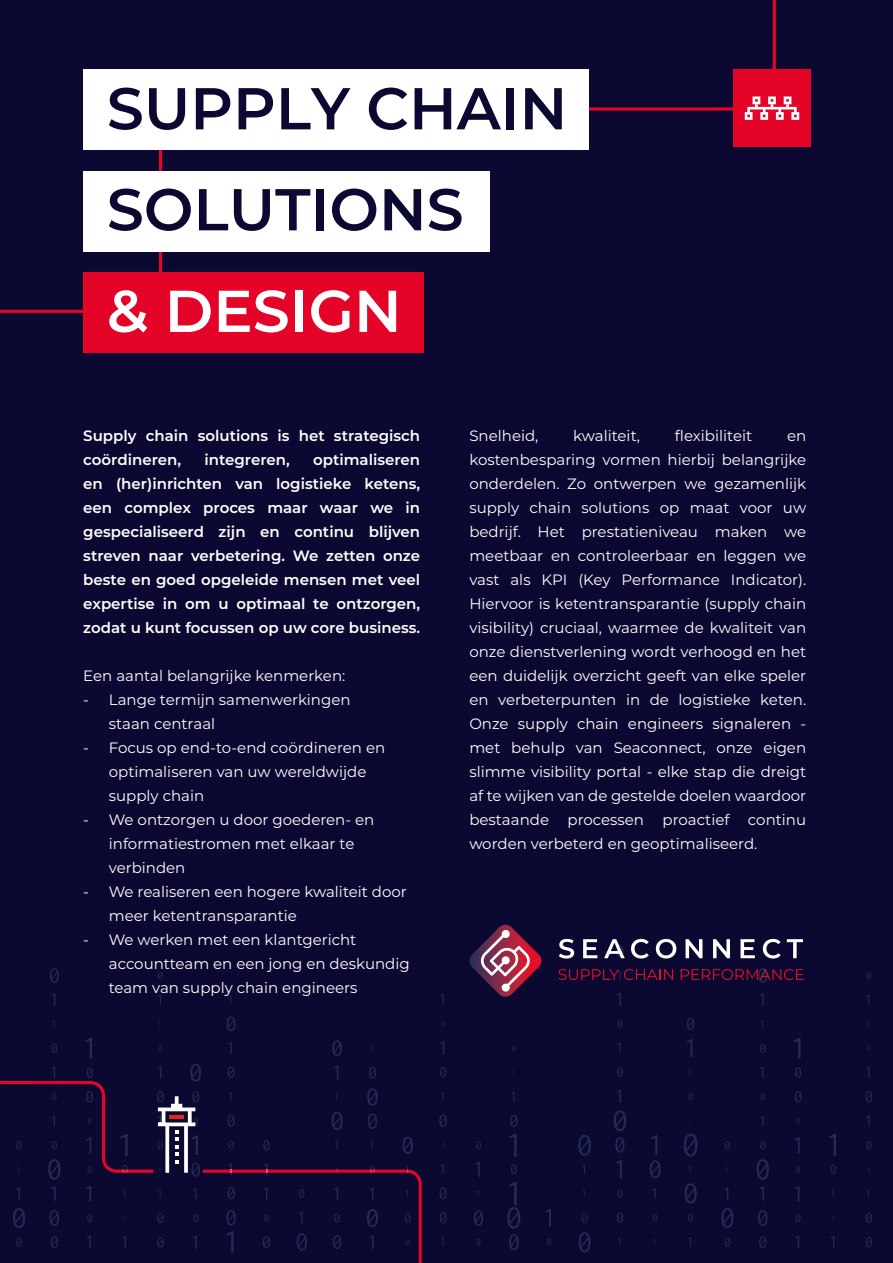
<style>
.page{position:relative;width:893px;height:1263px;background:#0b0931}
.page>*{position:absolute;margin:0;border:0;box-sizing:border-box;transform-origin:0 0}
.t1{font:600 58.8px/100.9px "Montserrat";color:#0b0931}
.t2{font:600 58.8px "Montserrat";color:#fff}
.t3{font:15px/24px "Montserrat";color:#fff}
.t4{font:600 15px/24px "Montserrat";color:#fff}
.t5{font:15px "Montserrat";color:#fdfeff}
.t6{font:15px "Montserrat";color:#f8fcfe}
</style>
<div class="page">
<div style="left:83px;top:69px;width:506px;height:81px;background:#fff"></div>
<div style="left:83px;top:171px;width:406px;height:81px;background:#fff"></div>
<div style="left:83px;top:272px;width:341px;height:81px;background:#e40428"></div>
<svg style="left:733px;top:69px;width:78px;height:78px;background:#e61a3b"></svg>
<svg style="left:582px;top:1165px;width:3px;height:9px"></svg>
<svg style="left:581px;top:1213px;width:7px;height:10px"></svg>
<svg style="left:545px;top:1209px;width:6px;height:17px"></svg>
<svg style="left:547px;top:1238px;width:4px;height:7px"></svg>
<svg style="left:653px;top:1214px;width:4px;height:7px"></svg>
<svg style="left:50px;top:968px;width:9px;height:15px"></svg>
<svg style="left:158px;top:995px;width:3px;height:10px"></svg>
<svg style="left:227px;top:1016px;width:9px;height:15px"></svg>
<svg style="left:440px;top:994px;width:4px;height:11px"></svg>
<svg style="left:615px;top:1137px;width:9px;height:15px"></svg>
<svg style="left:617px;top:1189px;width:5px;height:8px"></svg>
<svg style="left:617px;top:1213px;width:6px;height:10px"></svg>
<svg style="left:688px;top:1093px;width:5px;height:7px"></svg>
<svg style="left:684px;top:1133px;width:14px;height:23px"></svg>
<svg style="left:684px;top:1183px;width:13px;height:20px"></svg>
<svg style="left:688px;top:1214px;width:5px;height:8px"></svg>
<svg style="left:578px;top:1135px;width:13px;height:21px"></svg>
<svg style="left:579px;top:1232px;width:12px;height:20px"></svg>
<svg style="left:650px;top:1135px;width:11px;height:43px"></svg>
<svg style="left:653px;top:1188px;width:3px;height:10px"></svg>
<svg style="left:51px;top:993px;width:4px;height:13px"></svg>
<svg style="left:158px;top:972px;width:5px;height:7px"></svg>
<svg style="left:617px;top:993px;width:4px;height:13px"></svg>
<svg style="left:617px;top:1020px;width:5px;height:8px"></svg>
<svg style="left:617px;top:1043px;width:4px;height:10px"></svg>
<svg style="left:617px;top:1067px;width:6px;height:10px"></svg>
<svg style="left:617px;top:1090px;width:4px;height:13px"></svg>
<svg style="left:614px;top:1110px;width:12px;height:21px"></svg>
<svg style="left:616px;top:1160px;width:6px;height:18px"></svg>
<svg style="left:687px;top:1018px;width:7px;height:12px"></svg>
<svg style="left:687px;top:1039px;width:5px;height:18px"></svg>
<svg style="left:725px;top:1238px;width:5px;height:9px"></svg>
<svg style="left:796px;top:1118px;width:4px;height:6px"></svg>
<svg style="left:796px;top:1166px;width:4px;height:7px"></svg>
<svg style="left:794px;top:1186px;width:5px;height:15px"></svg>
<svg style="left:796px;top:1214px;width:4px;height:8px"></svg>
<svg style="left:829px;top:1134px;width:7px;height:22px"></svg>
<svg style="left:831px;top:1236px;width:3px;height:12px"></svg>
<svg style="left:760px;top:1043px;width:6px;height:10px"></svg>
<svg style="left:760px;top:1067px;width:3px;height:11px"></svg>
<svg style="left:761px;top:1093px;width:4px;height:7px"></svg>
<svg style="left:760px;top:1141px;width:5px;height:8px"></svg>
<svg style="left:866px;top:995px;width:3px;height:10px"></svg>
<svg style="left:866px;top:1066px;width:4px;height:12px"></svg>
<svg style="left:866px;top:1116px;width:3px;height:10px"></svg>
<svg style="left:866px;top:1141px;width:5px;height:8px"></svg>
<svg style="left:866px;top:1237px;width:6px;height:10px"></svg>
<svg style="left:725px;top:1141px;width:5px;height:9px"></svg>
<svg style="left:724px;top:1188px;width:4px;height:12px"></svg>
<svg style="left:721px;top:1208px;width:12px;height:20px"></svg>
<svg style="left:794px;top:1038px;width:6px;height:21px"></svg>
<svg style="left:795px;top:1067px;width:6px;height:11px"></svg>
<svg style="left:795px;top:1091px;width:6px;height:11px"></svg>
<svg style="left:794px;top:1137px;width:6px;height:16px"></svg>
<svg style="left:795px;top:1236px;width:4px;height:12px"></svg>
<svg style="left:831px;top:1165px;width:5px;height:9px"></svg>
<svg style="left:760px;top:993px;width:4px;height:13px"></svg>
<svg style="left:760px;top:1116px;width:3px;height:10px"></svg>
<svg style="left:757px;top:1159px;width:12px;height:21px"></svg>
<svg style="left:759px;top:1186px;width:5px;height:15px"></svg>
<svg style="left:758px;top:1210px;width:9px;height:16px"></svg>
<svg style="left:759px;top:1236px;width:7px;height:12px"></svg>
<svg style="left:866px;top:972px;width:5px;height:7px"></svg>
<svg style="left:865px;top:1091px;width:7px;height:11px"></svg>
<svg style="left:866px;top:1213px;width:6px;height:10px"></svg>
<svg style="left:469px;top:925px;width:73px;height:72px"></svg>
<svg style="left:559px;top:939px;width:15px;height:19px"></svg>
<svg style="left:583px;top:939px;width:14px;height:19px"></svg>
<svg style="left:604px;top:939px;width:21px;height:19px"></svg>
<svg style="left:631px;top:939px;width:18px;height:19px"></svg>
<svg style="left:656px;top:939px;width:20px;height:19px"></svg>
<svg style="left:686px;top:939px;width:16px;height:19px"></svg>
<svg style="left:713px;top:939px;width:17px;height:19px"></svg>
<svg style="left:740px;top:939px;width:15px;height:19px"></svg>
<svg style="left:763px;top:939px;width:18px;height:19px"></svg>
<svg style="left:787px;top:939px;width:16px;height:19px"></svg>
<svg style="left:559px;top:969px;width:114px;height:11px"></svg>
<svg style="left:681px;top:968px;width:123px;height:15px"></svg>
<svg style="left:0;top:1038px;width:520px;height:225px"></svg>
<h1 class="t1" style="left:107px;top:55px;width:462px">SUPPLY CHAIN<br>SOLUTIONS</h1>
<h1 class="t2" style="left:107px;top:269px;width:296px">&amp; DESIGN</h1>
<p class="t4" style="left:83px;top:423px;width:338px">Supply chain solutions is het strategisch coördineren,</p>
<p class="t4" style="left:83px;top:447px;width:338px;text-align:justify;text-indent:230px">optimaliseren en (her)inrichten van logistieke ketens, een complex proces maar waar we in gespecialiseerd zijn en continu blijven streven naar verbetering. We zetten onze beste en goed opgeleide mensen met veel expertise in om u optimaal te ontzorgen, zodat u kunt focussen op uw core business.</p>
<p class="t3" style="left:83px;top:663px;width:264px">Een aantal belangrijke kenmerken:</p>
<p class="t3" style="left:109px;top:687px;width:243px;text-indent:-25px">- Lange termijn samenwerkingen staan centraal</p>
<p class="t3" style="left:109px;top:735px;width:278px;text-indent:-25px">- Focus op end-to-end coördineren en optimaliseren van uw wereldwijde supply chain</p>
<p class="t3" style="left:109px;top:807px;width:267px;text-indent:-25px">- We ontzorgen u door goederen- en informatiestromen met elkaar te verbinden</p>
<p class="t3" style="left:109px;top:879px;width:300px;text-indent:-25px">- We realiseren een hogere kwaliteit door meer ketentransparantie</p>
<p class="t3" style="left:83px;top:927px;width:275px">- We werken met een klantgericht</p>
<p class="t4" style="left:204px;top:447px;width:87px">integreren,</p>
<p class="t5" style="left:109px;top:953px;width:302px">accountteam en een jong en deskundig</p>
<p class="t6" style="left:109px;top:977px;width:250px">team van supply chain engineers</p>
<p class="t3" style="left:469px;top:423px;width:71px">Snelheid,</p>
<p class="t3" style="left:573px;top:423px;width:68px">kwaliteit,</p>
<p class="t3" style="left:675px;top:423px;width:79px">flexibiliteit</p>
<p class="t3" style="left:469px;top:423px;width:338px;text-align:justify;text-indent:318px">en kostenbesparing vormen hierbij belangrijke onderdelen. Zo ontwerpen we gezamenlijk supply chain solutions op maat voor uw bedrijf. Het prestatieniveau maken we meetbaar en controleerbaar en leggen we vast als KPI (Key Performance Indicator).<br>Hiervoor is ketentransparantie (supply chain visibility) cruciaal, waarmee de kwaliteit van onze dienstverlening wordt verhoogd en het een duidelijk overzicht geeft van elke speler en verbeterpunten in de logistieke keten.<br>Onze supply chain engineers signaleren - met behulp van Seaconnect, onze eigen slimme visibility portal - elke stap die dreigt af te wijken van de gestelde doelen waardoor bestaande processen proactief continu worden verbeterd en geoptimaliseerd.</p>
</div>
